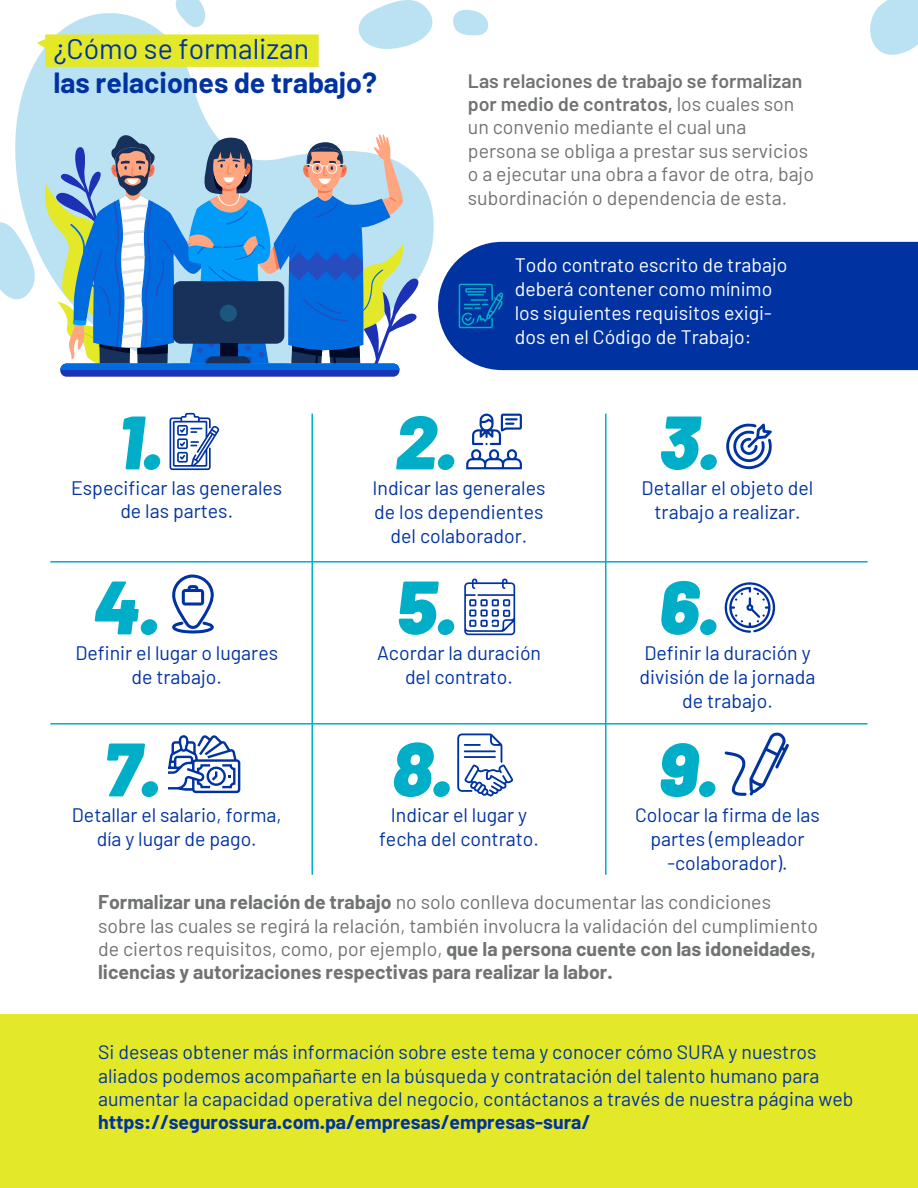
<style>
.page{position:relative;width:918px;height:1188px;background:#fff}
.page>*{position:absolute;margin:0;border:0;box-sizing:border-box;transform-origin:0 0}
.t1{font:italic 900 75.6px "Barlow";color:#00aec7}
.t2{font:700 28.5px "Barlow";color:#0033a1}
.t3{font:28.5px "Barlow";color:#0033a1}
.t4{font:19.5px/24px "Barlow";color:#0033a1;text-align:center}
.t5{font:19.5px/23.4px "Barlow";color:#707372}
.t6{font:19.5px/24px "Barlow";color:#fff}
.t7{font:700 19.5px "Barlow";color:#0033a1}
.s1{font-weight:600}
.s2{font-weight:700}
</style>
<div class="page">
<div style="left:0;top:1015px;width:918px;height:173px;background:#e3e829"></div>
<svg style="left:15px;top:59px;width:419px;height:318px"></svg>
<svg style="left:358px;top:0;width:75px;height:49px"></svg>
<svg style="left:870px;top:0;width:48px;height:55px;background:#c4e6f3"></svg>
<svg style="left:453px;top:9px;width:36px;height:27px"></svg>
<div style="left:60px;top:364px;width:339px;height:13px;background:#1c31b5;border-radius:6px"></div>
<svg style="left:0;top:133px;width:423px;height:237px"></svg>
<svg style="left:37px;top:0;width:282px;height:67px"></svg>
<div style="left:438px;top:242px;width:480px;height:128px;background:#0033a1"></div>
<svg style="left:459px;top:284px;width:45px;height:44px;background:#0054ab"></svg>
<hr style="left:605px;top:414px;width:2px;height:461px;background:#00aec7">
<hr style="left:311px;top:414px;width:2px;height:461px;background:#00aec7">
<hr style="left:50px;top:723px;width:818px;height:2px;background:#00aec7">
<svg style="left:170px;top:413px;width:50px;height:57px"></svg>
<hr style="left:50px;top:561px;width:818px;height:2px;background:#00aec7">
<svg style="left:466px;top:414px;width:56px;height:55px"></svg>
<svg style="left:726px;top:423px;width:46px;height:46px"></svg>
<svg style="left:172px;top:575px;width:42px;height:59px"></svg>
<svg style="left:725px;top:582px;width:50px;height:51px"></svg>
<svg style="left:464px;top:579px;width:51px;height:56px"></svg>
<svg style="left:168px;top:735px;width:72px;height:58px"></svg>
<svg style="left:457px;top:733px;width:56px;height:63px"></svg>
<svg style="left:725px;top:732px;width:64px;height:64px"></svg>
<h2 class="t3" style="left:53px;top:28px;width:257px">¿Cómo se formalizan</h2>
<h2 class="t2" style="left:53px;top:65px;width:325px">las relaciones de trabajo?</h2>
<p class="t5" style="left:468px;top:67px;width:348px"><span class="s1">Las relaciones de trabajo se formalizan por medio de contratos,</span> los cuales son un convenio mediante el cual una persona se obliga a prestar sus servicios o a ejecutar una obra a favor de otra, bajo subordinación o dependencia de esta.</p>
<p class="t6" style="left:515px;top:251px;width:274px">Todo contrato escrito de trabajo deberá contener como mínimo los siguientes requisitos exigi&shy;dos en el Código de Trabajo:</p>
<h1 class="t1" style="left:118px;top:395px;width:45px">1.</h1>
<h1 class="t1" style="left:395px;top:395px;width:63px">2.</h1>
<h1 class="t1" style="left:659px;top:395px;width:61px">3.</h1>
<p class="t4" style="left:642px;top:475px;width:173px">Detallar el objeto del trabajo a realizar.</p>
<p class="t4" style="left:71px;top:476px;width:213px;line-height:22.5px">Especificar las generales de las partes.</p>
<p class="t4" style="left:372px;top:475px;width:175px">Indicar las generales de los dependientes del colaborador.</p>
<h1 class="t1" style="left:93px;top:560px;width:68px">4.</h1>
<h1 class="t1" style="left:396px;top:560px;width:61px">5.</h1>
<h1 class="t1" style="left:659px;top:560px;width:61px">6.</h1>
<p class="t4" style="left:640px;top:640px;width:177px">Definir la duración y división de la jornada de trabajo.</p>
<p class="t4" style="left:75px;top:640px;width:204px">Definir el lugar o lugares de trabajo.</p>
<p class="t4" style="left:377px;top:640px;width:165px">Acordar la duración del contrato.</p>
<h1 class="t1" style="left:103px;top:722px;width:58px">7.</h1>
<h1 class="t1" style="left:392px;top:722px;width:61px">8.</h1>
<h1 class="t1" style="left:659px;top:722px;width:60px">9.</h1>
<p class="t4" style="left:635px;top:802px;width:186px">Colocar la firma de las partes (empleador -colaborador).</p>
<p class="t4" style="left:72px;top:802px;width:211px">Detallar el salario, forma, día y lugar de pago.</p>
<p class="t4" style="left:379px;top:802px;width:161px">Indicar el lugar y fecha del contrato.</p>
<p class="t5" style="left:98px;top:889px;width:722px"><span class="s2">Formalizar una relación de trabajo</span> no solo conlleva documentar las condiciones sobre las cuales se regirá la relación, también involucra la validación del cumplimiento de ciertos requisitos, como, por ejemplo, <span class="s2">que la persona cuente con las idoneidades, licencias y autorizaciones respectivas para realizar la labor.</span></p>
<p class="t4" style="left:98px;top:1039px;width:757px;line-height:23.4px;text-align:left">Si deseas obtener más información sobre este tema y conocer cómo SURA y nuestros aliados podemos acompañarte en la búsqueda y contratación del talento humano para aumentar la capacidad operativa del negocio, contáctanos a través de nuestra página web</p>
<p class="t7" style="left:98px;top:1110px;width:494px">https://segurossura.com.pa/empresas/empresas-sura/</p>
</div>
